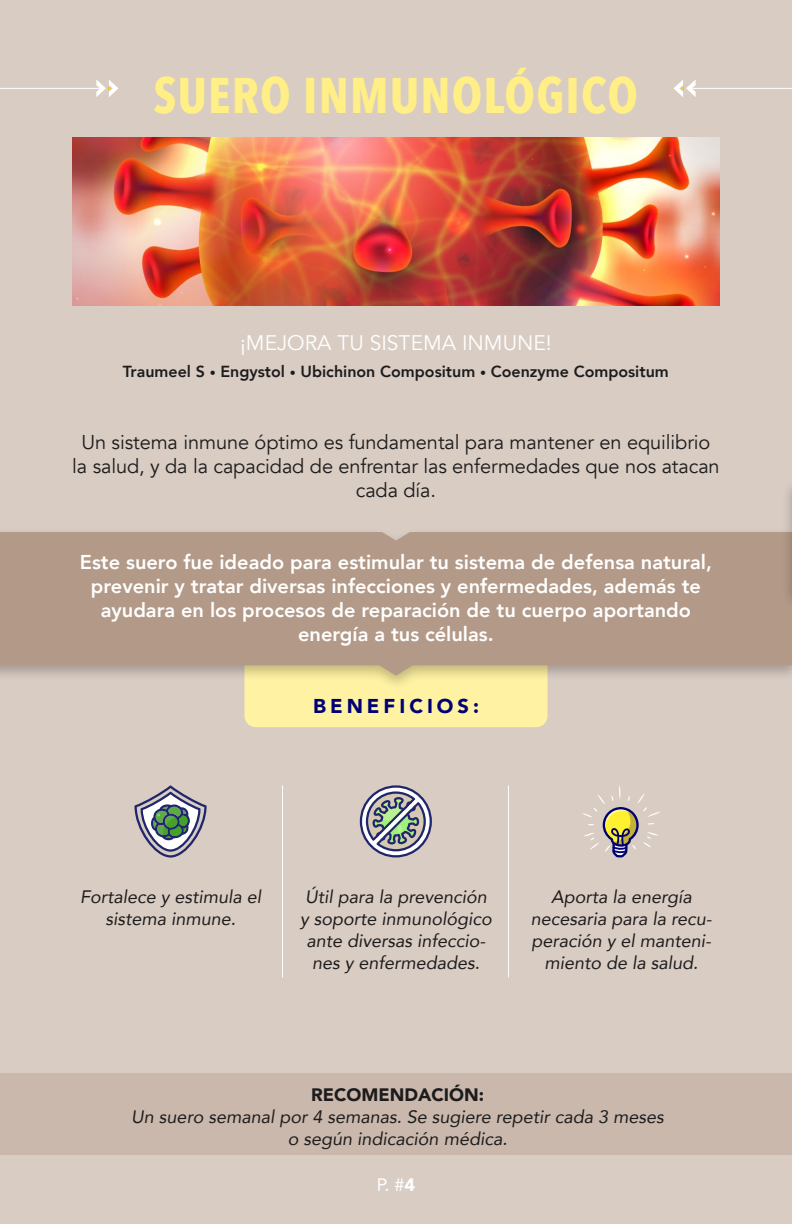
<style>
.page{position:relative;width:792px;height:1224px;background:#d9ccc3}
.page>*{position:absolute;margin:0;border:0;box-sizing:border-box;transform-origin:0 0}
.t1{font:700 50px "Avenir Next Condensed";letter-spacing:.025em;color:#ffef86}
.t2{font:21px "Avenir";color:#fff}
.t3{font:800 20px/24px "Avenir";color:#fff;text-align:center}
.t4{font:20px/24px "Avenir";letter-spacing:-.005em;color:#1d1c1d;text-align:center}
.t5{font:900 20px "Avenir";letter-spacing:.2em;color:#000075}
.t6{font:italic 18px/22px "Avenir";color:#1d1c1d;text-align:center}
.t7{font:900 18px "Avenir";color:#1d1c1d}
.t8{font:18px "Avenir";color:#fff}
.t9{font:800 16px "Avenir";color:#1d1c1d}
.s1{font-size:12px}
.s2{font-weight:900}
</style>
<div class="page">
<svg style="left:360px;top:785px;width:72px;height:72px"></svg>
<svg style="left:96px;top:80px;width:23px;height:17px"></svg>
<hr style="left:0;top:88px;width:102px;height:1px;background:#fff">
<svg style="left:673px;top:80px;width:23px;height:17px"></svg>
<hr style="left:690px;top:88px;width:102px;height:1px;background:#fff">
<div style="left:0;top:1073px;width:792px;height:82px;background:#cab8ac"></div>
<hr style="left:508px;top:785px;width:1px;height:192px;background:#fff">
<hr style="left:282px;top:785px;width:1px;height:192px;background:#fff">
<img style="left:72px;top:137px;width:648px;height:168px">
<div style="left:244px;top:691px;width:304px;height:36px;background:#fff2a3"></div>
<div style="left:0;top:527px;width:792px;height:164px;background:#000;opacity:.25"></div>
<svg style="left:0;top:532px;width:792px;height:144px;background:#b49b88"></svg>
<div style="left:781px;top:479px;width:11px;height:140px;background:#000;opacity:.25"></div>
<svg style="left:582px;top:786px;width:78px;height:71px"></svg>
<svg style="left:135px;top:785px;width:72px;height:73px"></svg>
<h1 class="t1" style="left:154px;top:65px;width:486px">SUERO INMUNOLÓGICO</h1>
<p class="t2" style="left:240px;top:331px;width:313px">¡MEJORA TU SISTEMA INMUNE!</p>
<p class="t9" style="left:123px;top:359px;width:547px">Traumeel S <span class="s1">•</span> Engystol <span class="s1">•</span> Ubichinon Compositum <span class="s1">•</span> Coenzyme Compositum</p>
<p class="t4" style="left:72px;top:431px;width:649px">Un sistema inmune óptimo es fundamental para mantener en equilibrio la salud, y da la capacidad de enfrentar las enfermedades que nos atacan cada día.</p>
<p class="t3" style="left:80px;top:550px;width:634px">Este suero fue ideado para estimular tu sistema de defensa natural, prevenir y tratar diversas infecciones y enfermedades, además te ayudara en los procesos de reparación de tu cuerpo aportando energía a tus células.</p>
<p class="t5" style="left:313px;top:689px;width:167px">BENEFICIOS:</p>
<p class="t6" style="left:80px;top:886px;width:183px">Fortalece y estimula el sistema inmune.</p>
<p class="t6" style="left:300px;top:886px;width:193px">Útil para la prevención y soporte inmunológico ante diversas infeccio&shy;nes y enfermedades.</p>
<p class="t6" style="left:531px;top:886px;width:183px">Aporta la energía necesaria para la recu&shy;peración y el manteni&shy;miento de la salud.</p>
<p class="t7" style="left:311px;top:1080px;width:174px">RECOMENDACIÓN:</p>
<p class="t6" style="left:131px;top:1106px;width:534px">Un suero semanal por 4 semanas. Se sugiere repetir cada 3 meses o según indicación médica.</p>
<p class="t8" style="left:377px;top:1170px;width:40px">P. #<span class="s2">4</span></p>
</div>
